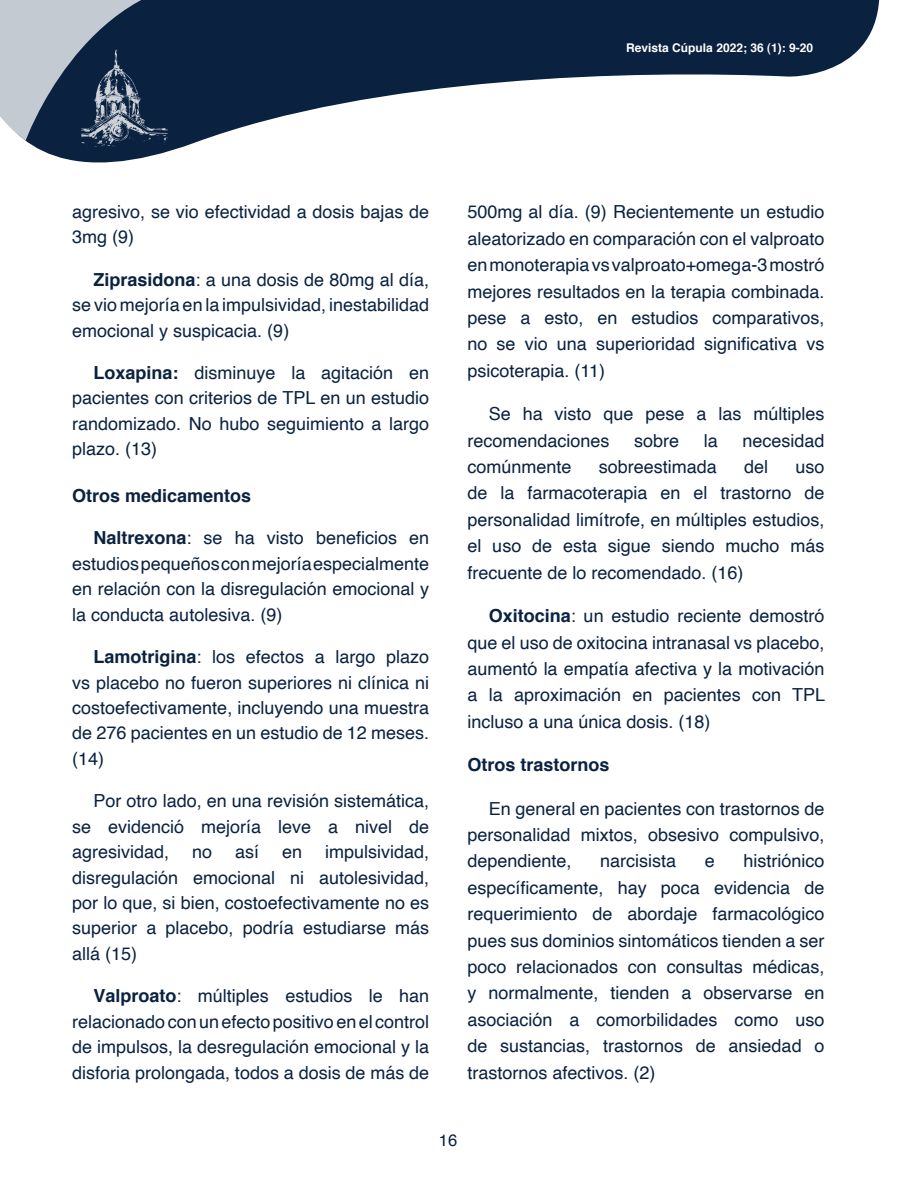
<style>
.page{position:relative;width:918px;height:1188px;background:#fff}
.page>*{position:absolute;margin:0;border:0;box-sizing:border-box;transform-origin:0 0}
.t1{font:18px/26.4px "Helvetica";color:#0a2240;text-align:justify}
.t2{font:700 18px "Helvetica";color:#0a2240}
.t3{font:16.5px "Helvetica";color:#0a2240}
.t4{font:700 12px "Helvetica";color:#fff}
.s1{font-weight:700}
</style>
<div class="page">
<svg style="left:35px;top:0;width:845px;height:163px;fill:#0a2240"></svg>
<svg style="left:0;top:0;width:215px;height:147px;background:#516277"></svg>
<p class="t4" style="left:626px;top:40px;width:188px">Revista Cúpula 2022; 36 (1): 9-20</p>
<p class="t1" style="left:72px;top:200px;width:358px;line-height:24.9px">agresivo, se vio efectividad a dosis bajas de<br>3mg (9)</p>
<p class="t1" style="left:72px;top:267px;width:358px;line-height:25.5px;text-indent:21px"><span class="s1">Ziprasidona</span>: a una dosis de 80mg al día, se vio mejoría en la impulsividad, inestabilidad emocional y suspicacia. (9)</p>
<p class="t1" style="left:72px;top:360px;width:358px;line-height:25.5px;text-indent:21px"><span class="s1">Loxapina:</span> disminuye la agitación en pacientes con criterios de TPL en un estudio randomizado. No hubo seguimiento a largo plazo. (13)</p>
<p class="t2" style="left:72px;top:484px;width:181px">Otros medicamentos</p>
<p class="t1" style="left:72px;top:526px;width:358px;line-height:25.5px;text-indent:21px"><span class="s1">Naltrexona</span>: se ha visto beneficios en estudios pequeños con mejoría especialmente en relación con la disregulación emocional y la conducta autolesiva. (9)</p>
<p class="t1" style="left:72px;top:645px;width:358px;line-height:25.5px;text-indent:21px"><span class="s1">Lamotrigina</span>: los efectos a largo plazo vs placebo no fueron superiores ni clínica ni costoefectivamente, incluyendo una muestra de 276 pacientes en un estudio de 12 meses. (14)</p>
<p class="t1" style="left:72px;top:789px;width:358px;line-height:25.5px;text-indent:21px">Por otro lado, en una revisión sistemática, se evidenció mejoría leve a nivel de agresividad,</p>
<p class="t1" style="left:192px;top:839px;width:22px">no</p>
<p class="t1" style="left:235px;top:839px;width:26px">así</p>
<p class="t1" style="left:282px;top:839px;width:22px">en</p>
<p class="t1" style="left:72px;top:840px;width:358px;line-height:25.3px;text-indent:253px">impulsividad, disregulación emocional ni autolesividad, por lo que, si bien, costoefectivamente no es superior a placebo, podría estudiarse más allá (15)</p>
<p class="t1" style="left:72px;top:984px;width:358px;line-height:25.5px;text-indent:21px"><span class="s1">Valproato</span>: múltiples estudios le han relacionado con un efecto positivo en el control de impulsos, la desregulación emocional y la disforia prolongada, todos a dosis de más de</p>
<p class="t1" style="left:467px;top:199px;width:358px">500mg al día. (9) Recientemente un estudio aleatorizado en comparación con el valproato en monoterapia vs valproato+omega-3 mostró mejores resultados en la terapia combinada. pese a esto, en estudios comparativos, no se vio una superioridad significativa vs psicoterapia. (11)</p>
<p class="t1" style="left:467px;top:401px;width:358px;text-indent:21px">Se ha visto que pese a las múltiples recomendaciones</p>
<p class="t1" style="left:634px;top:428px;width:47px">sobre</p>
<p class="t1" style="left:704px;top:428px;width:16px">la</p>
<p class="t1" style="left:742px;top:428px;width:84px">necesidad</p>
<p class="t1" style="left:467px;top:454px;width:106px">comúnmente</p>
<p class="t1" style="left:599px;top:454px;width:120px">sobreestimada</p>
<p class="t1" style="left:744px;top:454px;width:26px">del</p>
<p class="t1" style="left:467px;top:454px;width:358px;text-indent:328px">uso de la farmacoterapia en el trastorno de personalidad limítrofe, en múltiples estudios, el uso de esta sigue siendo mucho más frecuente de lo recomendado. (16)</p>
<p class="t1" style="left:467px;top:603px;width:359px;text-indent:21px"><span class="s1">Oxitocina</span>: un estudio reciente demostró que el uso de oxitocina intranasal vs placebo, aumentó la empatía afectiva y la motivación a la aproximación en pacientes con TPL incluso a una única dosis. (18)</p>
<p class="t2" style="left:467px;top:753px;width:144px">Otros trastornos</p>
<p class="t1" style="left:467px;top:796px;width:358px;text-indent:21px">En general en pacientes con trastornos de personalidad mixtos, obsesivo compulsivo, dependiente,</p>
<p class="t1" style="left:467px;top:848px;width:358px;text-indent:276px">histriónico específicamente, hay poca evidencia de requerimiento de abordaje farmacológico pues sus dominios sintomáticos tienden a ser poco relacionados con consultas médicas, y normalmente, tienden a observarse en asociación a comorbilidades como uso de sustancias, trastornos de ansiedad o trastornos afectivos. (2)</p>
<p class="t1" style="left:600px;top:848px;width:78px">narcisista</p>
<p class="t1" style="left:705px;top:848px;width:12px">e</p>
<p class="t3" style="left:439px;top:1128px;width:20px">16</p>
</div>
